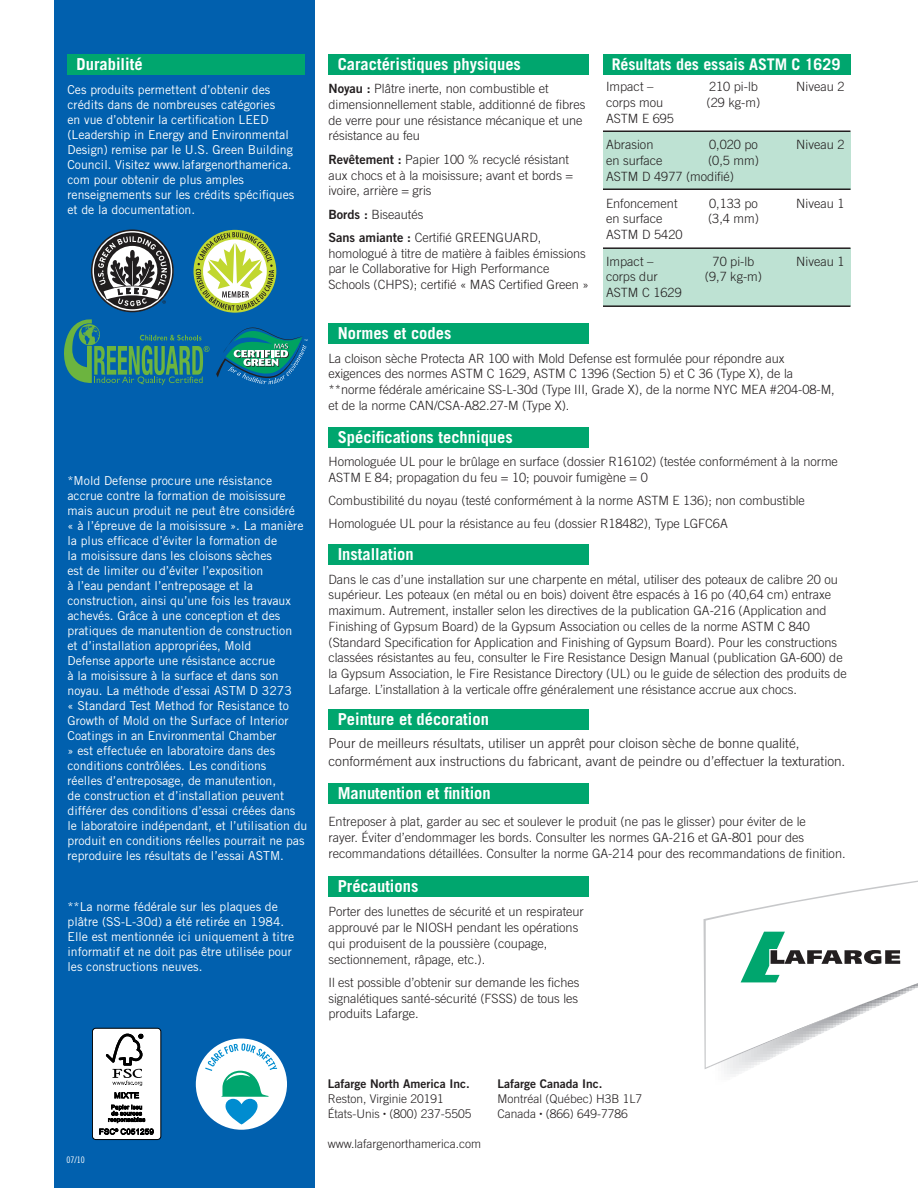
<style>
.page{position:relative;width:918px;height:1188px;background:#fff}
.page>*{position:absolute;margin:0;border:0;box-sizing:border-box;transform-origin:0 0}
.t1{font:700 16.5px "Trade Gothic";color:#fff}
.t2{font:700 16.05px "Trade Gothic";letter-spacing:-.005em;color:#fff}
.t3{font:300 13.5px/18px "Trade Gothic";color:#231f20}
.t4{font:300 12.75px/15.8px "Trade Gothic";letter-spacing:-.005em;color:#231f20}
.t5{font:12.3px/15px "Trade Gothic";color:#fff}
.t6{font:300 12px "Trade Gothic";color:#231f20}
.t7{font:12px "Trade Gothic Bold Two";color:#231f20}
.t8{font:9px "Trade Gothic Cond Eighteen";color:#fff}
.s1{font-family:"Trade Gothic Bold Two";font-weight:400}
.s2{font-size:6px}
</style>
<div class="page">
<div style="left:54px;top:0;width:261px;height:1188px;background:#0160ae"></div>
<svg style="left:704px;top:880px;width:214px;height:189px"></svg>
<div style="left:328px;top:54px;width:262px;height:20px;background:#00a66e"></div>
<div style="left:603px;top:132px;width:247px;height:57px;background:#bee2d3"></div>
<div style="left:603px;top:249px;width:247px;height:57px;background:#bee2d3"></div>
<hr style="left:603px;top:130px;width:247px;height:2px;background:#231f20">
<hr style="left:603px;top:247px;width:247px;height:2px;background:#231f20">
<hr style="left:603px;top:188px;width:247px;height:2px;background:#231f20">
<hr style="left:603px;top:305px;width:247px;height:2px;background:#231f20">
<div style="left:603px;top:54px;width:247px;height:20px;background:#00a66e"></div>
<div style="left:328px;top:427px;width:262px;height:21px;background:#00a66e"></div>
<div style="left:328px;top:544px;width:262px;height:21px;background:#00a66e"></div>
<div style="left:328px;top:710px;width:262px;height:20px;background:#00a66e"></div>
<div style="left:328px;top:783px;width:262px;height:20px;background:#00a66e"></div>
<div style="left:328px;top:876px;width:262px;height:20px;background:#00a66e"></div>
<div style="left:328px;top:324px;width:262px;height:20px;background:#00a66e"></div>
<div style="left:196px;top:1039px;width:91px;height:91px;background:#fff;border-radius:50%"></div>
<svg style="left:205px;top:1043px;width:72px;height:81px"></svg>
<div style="left:67px;top:54px;width:238px;height:20px;background:#00a66e"></div>
<svg style="left:216px;top:327px;width:91px;height:57px"></svg>
<svg style="left:64px;top:319px;width:146px;height:66px"></svg>
<svg style="left:91px;top:230px;width:83px;height:82px"></svg>
<svg style="left:194px;top:230px;width:82px;height:83px"></svg>
<div style="left:92px;top:1028px;width:69px;height:112px;background:#fff;border-radius:3px"></div>
<div style="left:92px;top:1028px;width:69px;height:112px;border:1px solid #000;border-radius:3px"></div>
<svg style="left:106px;top:1034px;width:37px;height:52px"></svg>
<svg style="left:114px;top:1092px;width:25px;height:7px"></svg>
<svg style="left:99px;top:1105px;width:55px;height:30px"></svg>
<p class="t1" style="left:77px;top:54px;width:68px">Durabilité</p>
<p class="t5" style="left:67px;top:82px;width:228px">Ces produits permettent d’obtenir des crédits dans de nombreuses catégories<br>en vue d’obtenir la certification LEED (Leadership in Energy and Environmental Design) remise par le U.S. Green Building Council. Visitez www.lafargenorthamerica. com pour obtenir de plus amples renseignements sur les crédits spécifiques et de la documentation.</p>
<p class="t5" style="left:68px;top:473px;width:241px">*Mold Defense procure une résistance accrue contre la formation de moisissure mais aucun produit ne peut être considéré<br>« à l’épreuve de la moisissure ». La manière la plus efficace d’éviter la formation de<br>la moisissure dans les cloisons sèches<br>est de limiter ou d’éviter l’exposition<br>à l’eau pendant l’entreposage et la construction, ainsi qu’une fois les travaux achevés. Grâce à une conception et des pratiques de manutention de construction<br>et d’installation appropriées, Mold<br>Defense apporte une résistance accrue<br>à la moisissure à la surface et dans son noyau. La méthode d’essai ASTM D 3273<br>« Standard Test Method for Resistance to Growth of Mold on the Surface of Interior Coatings in an Environmental Chamber<br>» est effectuée en laboratoire dans des conditions contrôlées. Les conditions<br>réelles d’entreposage, de manutention,<br>de construction et d’installation peuvent différer des conditions d’essai créées dans le laboratoire indépendant, et l’utilisation du produit en conditions réelles pourrait ne pas reproduire les résultats de l’essai ASTM.</p>
<p class="t5" style="left:68px;top:899px;width:228px">**La norme fédérale sur les plaques de plâtre (SS-L-30d) a été retirée en 1984.<br>Elle est mentionnée ici uniquement à titre informatif et ne doit pas être utilisée pour les constructions neuves.</p>
<p class="t1" style="left:338px;top:54px;width:185px">Caractéristiques physiques</p>
<p class="t4" style="left:328px;top:81px;width:258px"><span class="s1">Noyau :</span> Plâtre inerte, non combustible et dimensionnellement stable, additionné de fibres de verre pour une résistance mécanique et une résistance au feu</p>
<p class="t4" style="left:328px;top:151px;width:246px"><span class="s1">Revêtement :</span> Papier 100 % recyclé résistant aux chocs et à la moisissure; avant et bords = ivoire, arrière = gris</p>
<p class="t4" style="left:328px;top:206px;width:96px"><span class="s1">Bords :</span> Biseautés</p>
<p class="t4" style="left:328px;top:229px;width:262px"><span class="s1">Sans amiante :</span> Certifié GREENGUARD, homologué à titre de matière à faibles émissions par le Collaborative for High Performance Schools (CHPS); certifié « MAS Certified Green »</p>
<p class="t1" style="left:338px;top:323px;width:115px">Normes et codes</p>
<p class="t2" style="left:612px;top:55px;width:230px">Résultats des essais ASTM C 1629</p>
<p class="t4" style="left:606px;top:79px;width:49px">Impact –</p>
<p class="t4" style="left:709px;top:79px;width:50px">210 pi-lb</p>
<p class="t4" style="left:796px;top:79px;width:50px">Niveau 2</p>
<p class="t4" style="left:606px;top:95px;width:59px">corps mou</p>
<p class="t4" style="left:707px;top:95px;width:55px">(29 kg-m)</p>
<p class="t4" style="left:606px;top:110px;width:70px">ASTM E 695</p>
<p class="t4" style="left:606px;top:137px;width:49px">Abrasion</p>
<p class="t4" style="left:709px;top:137px;width:50px">0,020 po</p>
<p class="t4" style="left:796px;top:137px;width:50px">Niveau 2</p>
<p class="t4" style="left:606px;top:153px;width:58px">en surface</p>
<p class="t4" style="left:606px;top:153px;width:154px;text-indent:102px">(0,5 mm)<br>ASTM D 4977 (modifié)</p>
<p class="t4" style="left:606px;top:195px;width:73px">Enfoncement</p>
<p class="t4" style="left:709px;top:195px;width:50px">0,133 po</p>
<p class="t4" style="left:796px;top:195px;width:50px">Niveau 1</p>
<p class="t4" style="left:606px;top:211px;width:58px">en surface</p>
<p class="t4" style="left:708px;top:211px;width:52px">(3,4 mm)</p>
<p class="t4" style="left:606px;top:226px;width:78px">ASTM D 5420</p>
<p class="t4" style="left:606px;top:253px;width:49px">Impact –</p>
<p class="t4" style="left:713px;top:253px;width:43px">70 pi-lb</p>
<p class="t4" style="left:796px;top:253px;width:50px">Niveau 1</p>
<p class="t4" style="left:606px;top:269px;width:53px">corps dur</p>
<p class="t4" style="left:705px;top:269px;width:59px">(9,7 kg-m)</p>
<p class="t4" style="left:606px;top:284px;width:77px">ASTM C 1629</p>
<p class="t4" style="left:328px;top:350px;width:508px">La cloison sèche Protecta AR 100 with Mold Defense est formulée pour répondre aux exigences des normes ASTM C 1629, ASTM C 1396 (Section 5) et C 36 (Type X), de la **norme fédérale américaine SS-L-30d (Type III, Grade X), de la norme NYC MEA #204-08-M, et de la norme CAN/CSA-A82.27-M (Type X).</p>
<p class="t1" style="left:338px;top:427px;width:177px">Spécifications techniques</p>
<p class="t4" style="left:328px;top:453px;width:511px">Homologuée UL pour le brûlage en surface (dossier R16102) (testée conformément à la norme<br>ASTM E 84; propagation du feu = 10; pouvoir fumigène = 0</p>
<p class="t4" style="left:328px;top:492px;width:478px">Combustibilité du noyau (testé conformément à la norme ASTM E 136); non combustible</p>
<p class="t4" style="left:328px;top:516px;width:401px">Homologuée UL pour la résistance au feu (dossier R18482), Type LGFC6A</p>
<p class="t1" style="left:338px;top:544px;width:78px">Installation</p>
<p class="t4" style="left:328px;top:571px;width:520px">Dans le cas d’une installation sur une charpente en métal, utiliser des poteaux de calibre 20 ou supérieur. Les poteaux (en métal ou en bois) doivent être espacés à 16 po (40,64 cm) entraxe maximum. Autrement, installer selon les directives de la publication GA-216 (Application and Finishing of Gypsum Board) de la Gypsum Association ou celles de la norme ASTM C 840 (Standard Specification for Application and Finishing of Gypsum Board). Pour les constructions classées résistantes au feu, consulter le Fire Resistance Design Manual (publication GA-600) de la Gypsum Association, le Fire Resistance Directory (UL) ou le guide de sélection des produits de Lafarge. L’installation à la verticale offre généralement une résistance accrue aux chocs.</p>
<p class="t1" style="left:338px;top:709px;width:153px">Peinture et décoration</p>
<p class="t3" style="left:328px;top:734px;width:518px">Pour de meilleurs résultats, utiliser un apprêt pour cloison sèche de bonne qualité, conformément aux instructions du fabricant, avant de peindre ou d’effectuer la texturation.</p>
<p class="t1" style="left:338px;top:783px;width:155px">Manutention et finition</p>
<p class="t4" style="left:328px;top:814px;width:519px">Entreposer à plat, garder au sec et soulever le produit (ne pas le glisser) pour éviter de le<br>rayer. Éviter d’endommager les bords. Consulter les normes GA-216 et GA-801 pour des recommandations détaillées. Consulter la norme GA-214 pour des recommandations de finition.</p>
<p class="t1" style="left:338px;top:876px;width:82px">Précautions</p>
<p class="t4" style="left:328px;top:904px;width:257px">Porter des lunettes de sécurité et un respirateur approuvé par le NIOSH pendant les opérations qui produisent de la poussière (coupage, sectionnement, râpage, etc.).</p>
<p class="t4" style="left:328px;top:974px;width:253px;text-align:justify">Il est possible d’obtenir sur demande les fiches signalétiques santé-sécurité (FSSS) de tous les produits Lafarge.</p>
<p class="t8" style="left:67px;top:1154px;width:20px">07/10</p>
<p class="t7" style="left:328px;top:1076px;width:143px">Lafarge North America I nc.</p>
<p class="t6" style="left:328px;top:1091px;width:118px">Reston, Virginie 20191</p>
<p class="t6" style="left:328px;top:1106px;width:145px">États-Unis <span class="s2">•</span> (800) 237-5505</p>
<p class="t6" style="left:328px;top:1136px;width:155px">www.lafargenorthamerica.com</p>
<p class="t7" style="left:497px;top:1076px;width:106px">Lafarge Canada I nc.</p>
<p class="t6" style="left:497px;top:1091px;width:146px">Montréal (Québec) H3B 1L7</p>
<p class="t6" style="left:497px;top:1106px;width:132px">Canada <span class="s2">•</span> (866) 649-7786</p>
</div>
